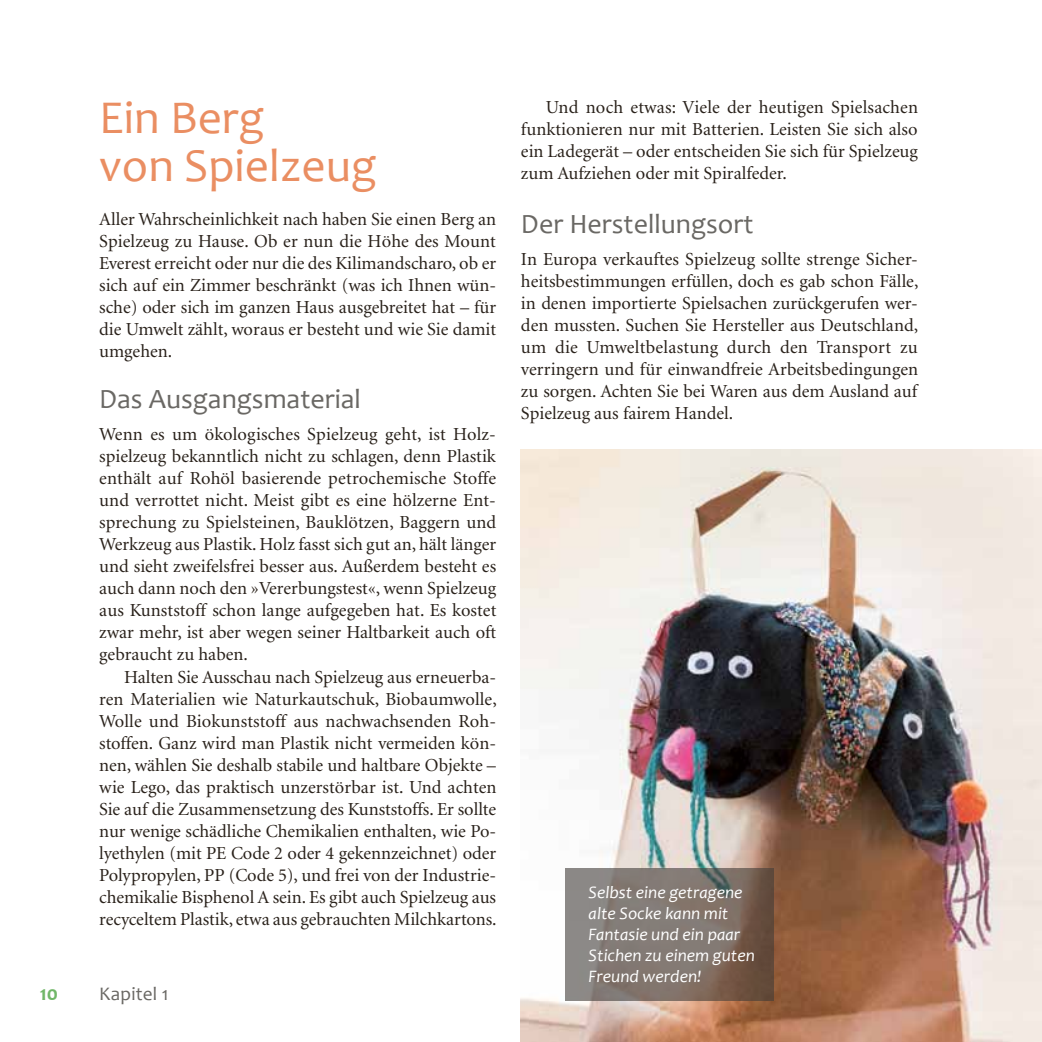
<style>
.page{position:relative;width:1042px;height:1042px;background:#fff}
.page>*{position:absolute;margin:0;border:0;box-sizing:border-box;transform-origin:0 0}
.t1{font:47.25px/47.2px "Candara";color:#ea8e62}
.t2{font:28px "Candara";color:#6a6864}
.t3{font:700 21px "Candara";color:#71b768}
.t4{font:19.25px "Candara";letter-spacing:.01em;color:#6a6864}
.t5{font:18.38px/22.1px "Minion";color:#29211a;text-align:justify}
.t6{font:italic 17.5px/21px "Candara";color:#fff}
</style>
<div class="page">
<img style="left:521px;top:449px;width:521px;height:593px">
<svg style="left:566px;top:868px;width:208px;height:132px;background:#7e726b"></svg>
<h1 class="t1" style="left:99px;top:94px;width:279px">Ein Berg<br>von Spielzeug</h1>
<p class="t5" style="left:99px;top:209px;width:398px">Aller Wahrscheinlichkeit nach haben Sie einen Berg an Spielzeug zu Hause. Ob er nun die Höhe des Mount Everest erreicht oder nur die des Kilimandscharo, ob er sich auf ein Zimmer beschränkt (was ich Ihnen wün&shy;sche) oder sich im ganzen Haus ausgebreitet hat – für die Umwelt zählt, woraus er besteht und wie Sie damit umgehen.</p>
<h2 class="t2" style="left:99px;top:381px;width:263px">Das Ausgangsmaterial</h2>
<p class="t5" style="left:99px;top:424px;width:399px">Wenn es um ökologisches Spielzeug geht, ist Holz&shy;spielzeug bekanntlich nicht zu schlagen, denn Plastik enthält auf Rohöl basierende petrochemische Stoffe und verrottet nicht. Meist gibt es eine hölzerne Ent&shy;sprechung zu Spielsteinen, Bauklötzen, Baggern und Werkzeug aus Plastik. Holz fasst sich gut an, hält länger und sieht zweifelsfrei besser aus. Außerdem besteht es auch dann noch den »Vererbungstest«, wenn Spielzeug aus Kunststoff schon lange aufgegeben hat. Es kostet zwar mehr, ist aber wegen seiner Haltbarkeit auch oft gebraucht zu haben.</p>
<p class="t5" style="left:99px;top:666px;width:399px;text-indent:25px">Halten Sie Ausschau nach Spielzeug aus erneuerba&shy;ren Materialien wie Naturkautschuk, Biobaumwolle, Wolle und Biokunststoff aus nachwachsenden Roh&shy;stoffen. Ganz wird man Plastik nicht vermeiden kön&shy;nen, wählen Sie deshalb stabile und haltbare Objekte – wie Lego, das praktisch unzerstörbar ist. Und achten Sie auf die Zusammensetzung des Kunststoffs. Er sollte nur wenige schädliche Chemikalien enthalten, wie Po&shy;lyethylen (mit PE Code 2 oder 4 gekennzeichnet) oder Polypropylen, PP (Code 5), und frei von der Industrie&shy;chemikalie Bisphenol A sein. Es gibt auch Spielzeug aus recyceltem Plastik, etwa aus gebrauchten Milchkartons.</p>
<p class="t3" style="left:40px;top:980px;width:20px">10</p>
<p class="t4" style="left:99px;top:982px;width:71px">Kapitel 1</p>
<p class="t5" style="left:521px;top:97px;width:398px;text-indent:25px">Und noch etwas: Viele der heutigen Spielsachen funktionieren nur mit Batterien. Leisten Sie sich also ein Ladegerät – oder entscheiden Sie sich für Spielzeug zum Aufziehen oder mit Spiralfeder.</p>
<h2 class="t2" style="left:521px;top:206px;width:234px">Der Herstellungsort</h2>
<p class="t5" style="left:521px;top:248px;width:399px">In Europa verkauftes Spielzeug sollte strenge Sicher&shy;heitsbestimmungen erfüllen, doch es gab schon Fälle, in denen importierte Spielsachen zurückgerufen wer&shy;den mussten. Suchen Sie Hersteller aus Deutschland, um die Umweltbelastung durch den Transport zu verringern und für einwandfreie Arbeitsbedingungen zu sorgen. Achten Sie bei Waren aus dem Ausland auf Spielzeug aus fairem Handel.</p>
<p class="t6" style="left:588px;top:881px;width:168px">Selbst eine getragene alte Socke kann mit<br>Fantasie und ein paar<br>Stichen zu einem guten<br>Freund werden!</p>
</div>
